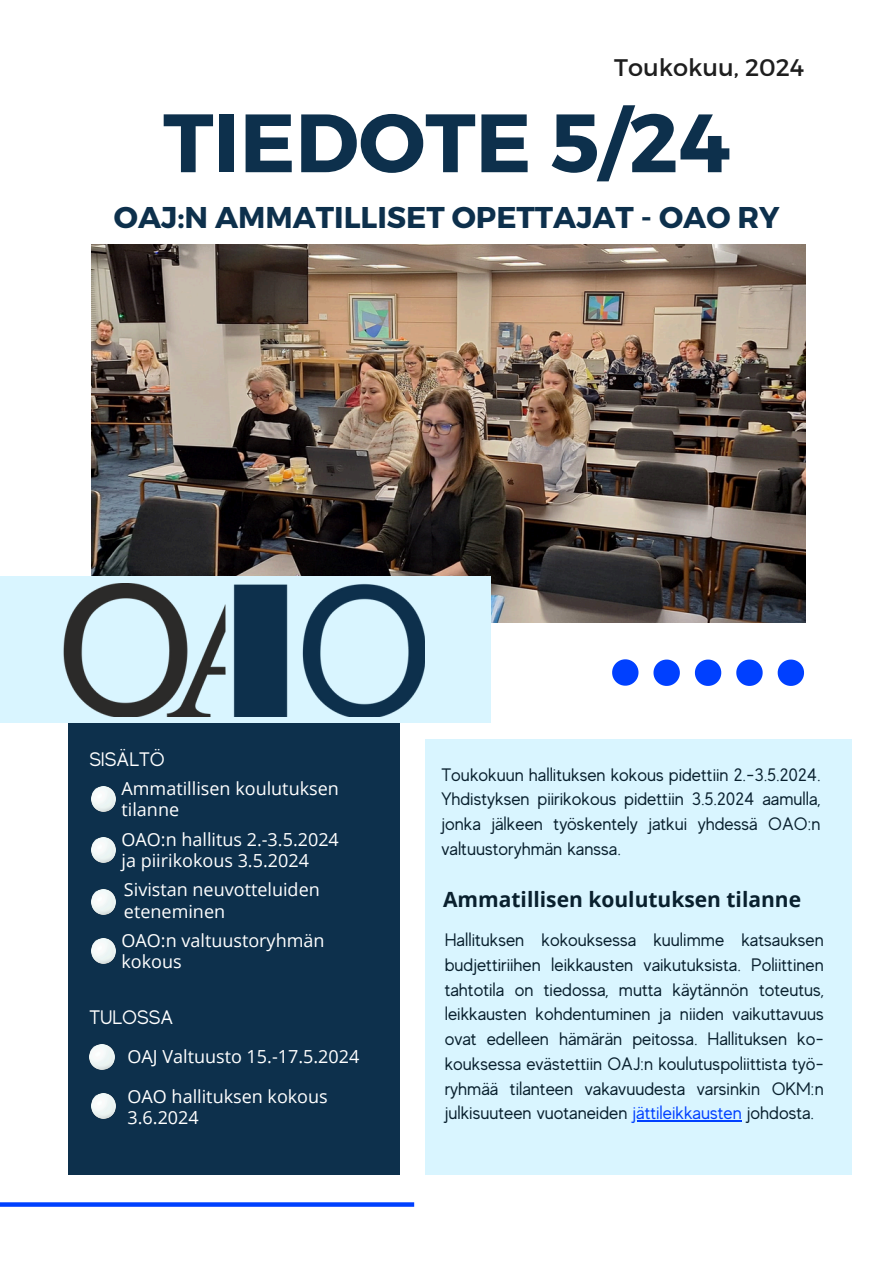
<style>
.page{position:relative;width:894px;height:1264px;background:#fff}
.page>*{position:absolute;margin:0;border:0;box-sizing:border-box;transform-origin:0 0}
.t1{font:700 82.5px "Montserrat";color:#0d304c}
.t2{font:700 30px "Montserrat";color:#0d304c}
.t3{font:24px "Montserrat";color:#1e1e1e}
.t4{font:700 21px "Open Sans";color:#09202e}
.t5{font:19.5px "MADE Evolve Sans";color:#fff}
.t6{font:18px/24.8px "MADE Evolve Sans";color:#09202e;text-align:justify}
.t7{font:18px/21.3px "Open Sans";color:#fff}
.s1{color:#0040ff}
</style>
<div class="page">
<img style="left:91px;top:245px;width:714px;height:378px">
<div style="left:68px;top:576px;width:332px;height:598px;background:#0d304c"></div>
<div style="left:0;top:576px;width:490px;height:147px;background:#d9f5ff"></div>
<div style="left:425px;top:738px;width:425px;height:436px;background:#d9f5ff"></div>
<svg style="left:612px;top:659px;width:26px;height:26px"></svg>
<svg style="left:653px;top:659px;width:26px;height:27px"></svg>
<svg style="left:694px;top:659px;width:27px;height:27px"></svg>
<svg style="left:736px;top:659px;width:26px;height:27px"></svg>
<svg style="left:777px;top:659px;width:26px;height:27px"></svg>
<svg style="left:0;top:1202px;width:414px;height:4px;background:#124dff"></svg>
<img style="left:63px;top:583px;width:361px;height:133px">
<img style="left:91px;top:786px;width:25px;height:25px">
<img style="left:91px;top:837px;width:25px;height:25px">
<img style="left:91px;top:889px;width:25px;height:25px">
<img style="left:89px;top:1044px;width:25px;height:25px">
<img style="left:91px;top:1093px;width:25px;height:25px">
<img style="left:91px;top:938px;width:25px;height:25px">
<hr style="left:632px;top:1120px;width:52px;height:1px;background:#0040ff">
<hr style="left:692px;top:1120px;width:49px;height:1px;background:#0040ff">
<p class="t3" style="left:614px;top:51px;width:191px">Toukokuu, 2024</p>
<p class="t1" style="left:163px;top:89px;width:568px">TIEDOTE 5/24</p>
<p class="t2" style="left:114px;top:198px;width:667px">OAJ:N AMMATILLISET OPETTAJAT - OAO RY</p>
<p class="t5" style="left:89px;top:748px;width:77px">SISÄLTÖ</p>
<p class="t7" style="left:121px;top:777px;width:219px">Ammatillisen koulutuksen tilanne</p>
<h3 class="t7" style="left:121px;top:827px;width:219px">OAO:n hallitus 2.-3.5.2024 ja piirikokous 3.5.2024</h3>
<p class="t7" style="left:124px;top:878px;width:197px">Sivistan neuvotteluiden eteneminen</p>
<p class="t7" style="left:121px;top:929px;width:204px">OAO:n valtuustoryhmän kokous</p>
<p class="t5" style="left:89px;top:1006px;width:85px">TULOSSA</p>
<p class="t7" style="left:127px;top:1045px;width:233px">OAJ Valtuusto 15.-17.5.2024</p>
<p class="t7" style="left:127px;top:1085px;width:202px">OAO hallituksen kokous<br>3.6.2024</p>
<p class="t6" style="left:441px;top:762px;width:380px">Toukokuun hallituksen kokous pidettiin 2.-3.5.2024.<br>Yhdistyksen piirikokous pidettiin 3.5.2024 aamulla, jonka jälkeen työskentely jatkui yhdessä OAO:n valtuustoryhmän kanssa.</p>
<p class="t4" style="left:443px;top:885px;width:359px">Ammatillisen koulutuksen tilanne</p>
<h4 class="t6" style="left:444px;top:927px;width:380px">Hallituksen kokouksessa kuulimme katsauksen budjettiriihen leikkausten vaikutuksista. Poliittinen tahtotila on tiedossa, mutta käytännön toteutus, leikkausten kohdentuminen ja niiden vaikuttavuus ovat edelleen hämärän peitossa. Hallituksen ko&shy;kouksessa evästettiin OAJ:n koulutuspoliittista työ&shy;ryhmää tilanteen vakavuudesta varsinkin OKM:n julkisuuteen vuotaneiden <span class="s1">jättileikkausten</span> johdosta.</h4>
</div>
